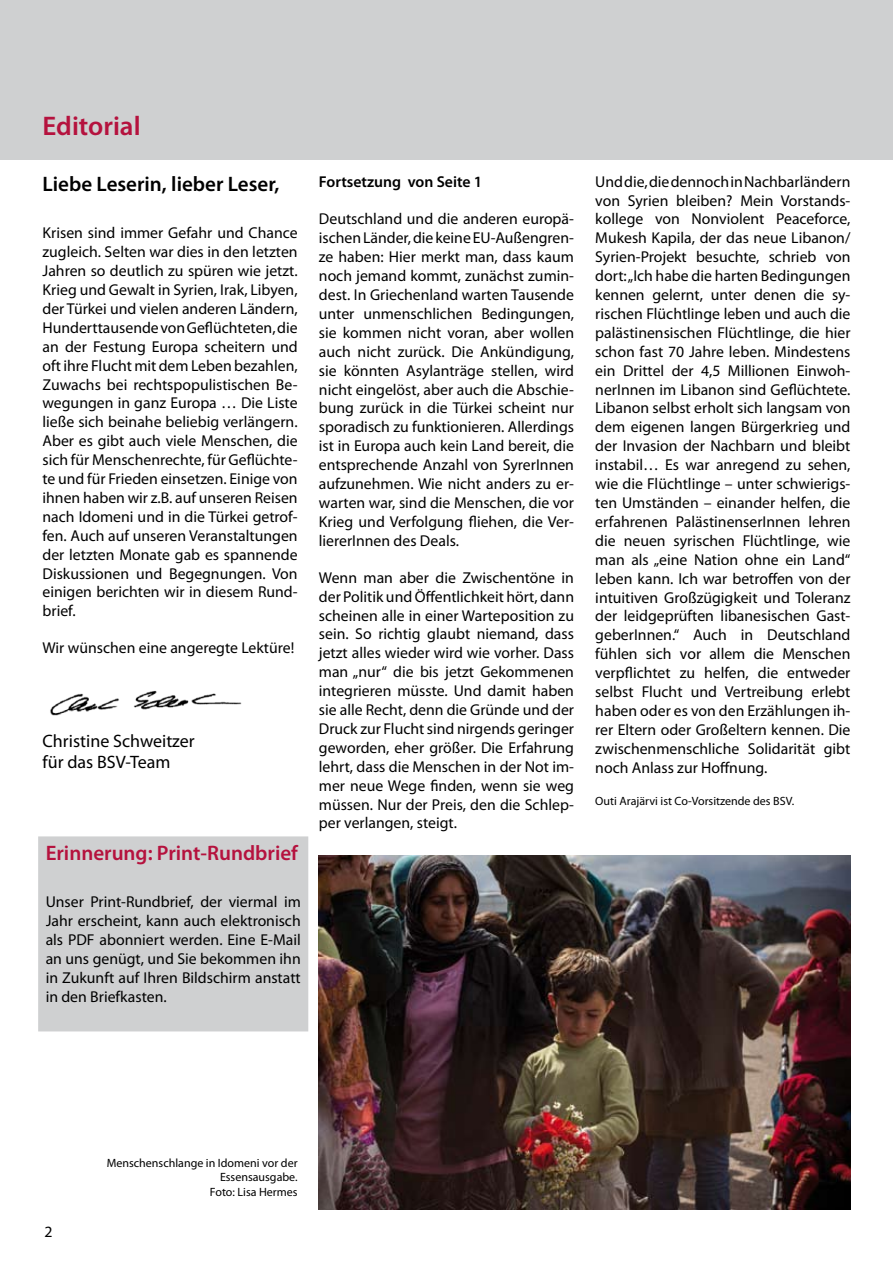
<style>
.page{position:relative;width:893px;height:1263px;background:#fff}
.page>*{position:absolute;margin:0;border:0;box-sizing:border-box;transform-origin:0 0}
.t1{font:600 27px "Myriad Pro";color:#b5123e}
.t2{font:600 21px "Myriad Pro";color:#b5123e}
.t3{font:600 21px "Myriad Pro";color:#000}
.t4{font:18px/21.6px "Myriad Pro";color:#000}
.t5{font:15.75px/18.9px "Myriad Pro";color:#000;text-align:justify}
.t6{font:600 15.75px "Myriad Pro";color:#000}
.t7{font:12px/14.4px "Myriad Pro";color:#000;text-align:right}
</style>
<div class="page">
<div style="left:0;top:0;width:893px;height:159px;background:#cfd0d1"></div>
<img style="left:50px;top:690px;width:192px;height:26px">
<div style="left:38px;top:836px;width:271px;height:196px;background:#cfd0d1"></div>
<img style="left:319px;top:855px;width:531px;height:354px">
<h1 class="t1" style="left:43px;top:109px;width:100px">Editorial</h1>
<h2 class="t3" style="left:43px;top:170px;width:239px">Liebe Leserin, lieber Leser,</h2>
<p class="t5" style="left:43px;top:223px;width:257px">Krisen sind immer Gefahr und Chance zugleich. Selten war dies in den letzten Jahren so deutlich zu spüren wie jetzt.<br>Krieg und Gewalt in Syrien, Irak, Libyen, der Türkei und vielen anderen Ländern, Hunderttausende von Geflüchteten, die an der Festung Europa scheitern und oft ihre Flucht mit dem Leben bezahlen, Zuwachs bei rechtspopulistischen Be&shy;wegungen in ganz Europa … Die Liste ließe sich beinahe beliebig verlängern.<br>Aber es gibt auch viele Menschen, die sich für Menschenrechte, für Geflüchte&shy;te und für Frieden einsetzen. Einige von ihnen haben wir z.B. auf unseren Reisen nach Idomeni und in die Türkei getrof&shy;fen. Auch auf unseren Veranstaltungen der letzten Monate gab es spannende Diskussionen und Begegnungen. Von einigen berichten wir in diesem Rund&shy;brief.</p>
<p class="t5" style="left:43px;top:638px;width:253px">Wir wünschen eine angeregte Lektüre!</p>
<p class="t4" style="left:43px;top:730px;width:154px">Christine Schweitzer für das BSV-Team</p>
<h2 class="t2" style="left:46px;top:839px;width:254px">Erinnerung: Print-Rundbrief</h2>
<p class="t5" style="left:46px;top:892px;width:257px">Unser Print-Rundbrief, der viermal im Jahr erscheint, kann auch elektronisch als PDF abonniert werden. Eine E-Mail an uns genügt, und Sie bekommen ihn in Zukunft auf Ihren Bildschirm anstatt in den Briefkasten.</p>
<p class="t6" style="left:319px;top:171px;width:165px">Fortsetzung von Seite 1</p>
<p class="t5" style="left:319px;top:209px;width:257px">Deutschland und die anderen europä&shy;ischen Länder, die keine EU-Außengren&shy;ze haben: Hier merkt man, dass kaum noch jemand kommt, zunächst zumin&shy;dest. In Griechenland warten Tausende unter unmenschlichen Bedingungen, sie kommen nicht voran, aber wollen auch nicht zurück. Die Ankündigung, sie könnten Asylanträge stellen, wird nicht eingelöst, aber auch die Abschie&shy;bung zurück in die Türkei scheint nur sporadisch zu funktionieren. Allerdings ist in Europa auch kein Land bereit, die entsprechende Anzahl von SyrerInnen aufzunehmen. Wie nicht anders zu er&shy;warten war, sind die Menschen, die vor Krieg und Verfolgung fliehen, die Ver&shy;liererInnen des Deals.</p>
<p class="t5" style="left:319px;top:568px;width:257px">Wenn man aber die Zwischentöne in der Politik und Öffentlichkeit hört, dann scheinen alle in einer Warteposition zu sein. So richtig glaubt niemand, dass jetzt alles wieder wird wie vorher. Dass man „nur“ die bis jetzt Gekommenen integrieren müsste. Und damit haben sie alle Recht, denn die Gründe und der Druck zur Flucht sind nirgends geringer geworden, eher größer. Die Erfahrung lehrt, dass die Menschen in der Not im&shy;mer neue Wege finden, wenn sie weg müssen. Nur der Preis, den die Schlep&shy;per verlangen, steigt.</p>
<p class="t5" style="left:595px;top:172px;width:257px">Und die, die dennoch in Nachbarländern von Syrien bleiben? Mein Vorstands&shy;kollege von Nonviolent Peaceforce, Mukesh Kapila, der das neue Libanon/ Syrien-Projekt besuchte, schrieb von dort: „Ich habe die harten Bedingungen kennen gelernt, unter denen die sy&shy;rischen Flüchtlinge leben und auch die palästinensischen Flüchtlinge, die hier schon fast 70 Jahre leben. Mindestens ein Drittel der 4,5 Millionen Einwoh&shy;nerInnen im Libanon sind Geflüchtete.<br>Libanon selbst erholt sich langsam von dem eigenen langen Bürgerkrieg und der Invasion der Nachbarn und bleibt instabil… Es war anregend zu sehen, wie die Flüchtlinge – unter schwierigs&shy;ten Umständen – einander helfen, die erfahrenen PalästinenserInnen lehren die neuen syrischen Flüchtlinge, wie man als „eine Nation ohne ein Land“ leben kann. Ich war betroffen von der intuitiven Großzügigkeit und Toleranz der leidgeprüften libanesischen Gast&shy;geberInnen.“ Auch in Deutschland fühlen sich vor allem die Menschen verpflichtet zu helfen, die entweder selbst Flucht und Vertreibung erlebt haben oder es von den Erzählungen ih&shy;rer Eltern oder Großeltern kennen. Die zwischenmenschliche Solidarität gibt noch Anlass zur Hoffnung.</p>
<p class="t7" style="left:595px;top:794px;width:200px">Outi Arajärvi ist Co-Vorsitzende des BSV.</p>
<p class="t7" style="left:107px;top:1155px;width:192px">Menschenschlange in Idomeni vor der<br>Essensausgabe.<br>Foto: Lisa Hermes</p>
</div>
